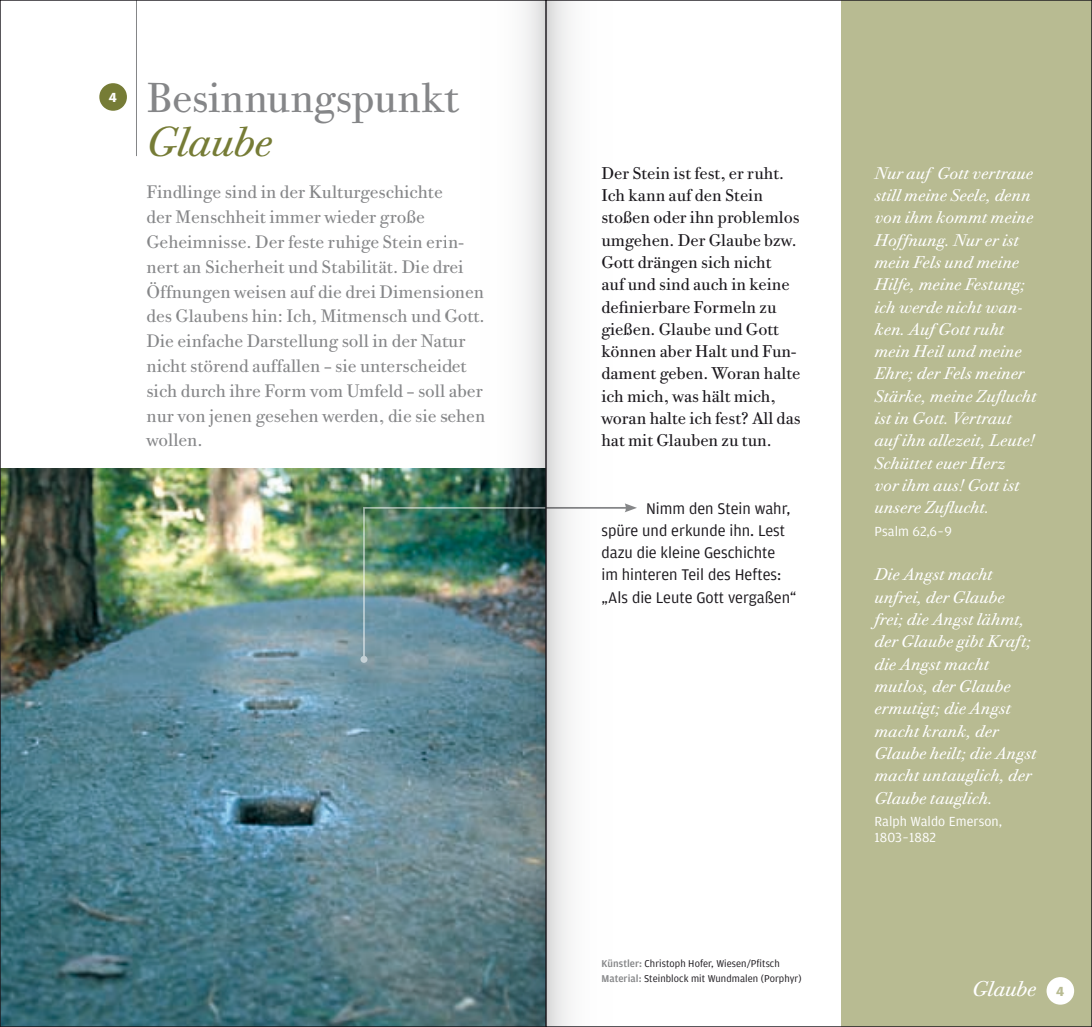
<style>
.page{position:relative;width:1092px;height:1027px;background:#fff}
.page>*{position:absolute;margin:0;border:0;box-sizing:border-box;transform-origin:0 0}
.t1{font:42px "Bodoni Twelve ITC Std";letter-spacing:-.005em;color:#858688}
.t2{font:italic 42px "Bodoni Twelve ITC Std";letter-spacing:-.01em;color:#767c36}
.t3{font:italic 21.35px "Bodoni Twelve ITC Std";letter-spacing:-.01em;color:#fff}
.t4{font:18.2px/24.8px "Bodoni Twelve ITC Std";color:#858688}
.t5{font:italic 17.15px/22.4px "Bodoni Twelve ITC Std";color:#fff}
.t6{font:17.15px/22.4px "Bodoni Twelve ITC Std";color:#1a171c}
.t7{font:16.45px/22.4px "Amplitude";color:#1a171c}
.t8{font:14px/15.8px "Amplitude";letter-spacing:.005em;color:#fff}
.t9{font:700 14px "Amplitude";color:#fff}
.t10{font:10.5px/14.9px "Amplitude";letter-spacing:.005em;color:#1a171c}
.s1{font-weight:500;color:#858688}
.s2{font-family:"Amplitude";font-weight:700;font-style:normal;font-size:14px;color:#b8bb92}
</style>
<div class="page">
<div style="left:841px;top:0;width:250px;height:1027px;background:#b8bb92"></div>
<img style="left:2px;top:469px;width:444px;height:556px">
<svg style="left:99px;top:83px;width:28px;height:28px"></svg>
<hr style="left:136px;top:0;width:1px;height:156px;background:#858688">
<svg style="left:360px;top:656px;width:7px;height:7px"></svg>
<img style="left:362px;top:503px;width:84px;height:158px">
<svg style="left:1046px;top:977px;width:28px;height:28px"></svg>
<svg style="left:446px;top:2px;width:98px;height:1023px"></svg>
<svg style="left:548px;top:2px;width:89px;height:1023px"></svg>
<p class="t9" style="left:109px;top:90px;width:10px">4</p>
<h1 class="t1" style="left:146px;top:71px;width:313px">Besinnungspunkt</h1>
<h1 class="t2" style="left:146px;top:116px;width:128px">Glaube</h1>
<p class="t4" style="left:146px;top:180px;width:340px">Findlinge sind in der Kulturgeschichte<br>der Menschheit immer wieder große Geheimnisse. Der feste ruhige Stein erin&shy;nert an Sicherheit und Stabilität. Die drei Öffnungen weisen auf die drei Dimensionen des Glaubens hin: Ich, Mitmensch und Gott.<br>Die einfache Darstellung soll in der Natur nicht störend auffallen – sie unterscheidet sich durch ihre Form vom Umfeld – soll aber nur von jenen gesehen werden, die sie sehen wollen.</p>
<p class="t6" style="left:601px;top:162px;width:200px">Der Stein ist fest, er ruht.<br>Ich kann auf den Stein stoßen oder ihn problemlos umgehen. Der Glaube bzw.<br>Gott drängen sich nicht<br>auf und sind auch in keine definierbare Formeln zu gießen. Glaube und Gott können aber Halt und Fun&shy;dament geben. Woran halte ich mich, was hält mich, woran halte ich fest? All das hat mit Glauben zu tun.</p>
<p class="t7" style="left:601px;top:497px;width:196px;text-indent:45px">Nimm den Stein wahr, spüre und erkunde ihn. Lest dazu die kleine Geschichte<br>im hinteren Teil des Heftes: „Als die Leute Gott vergaßen“</p>
<p class="t10" style="left:601px;top:956px;width:202px"><span class="s1">Künstler:</span> Christoph Hofer, Wiesen/Pfitsch<br><span class="s1">Material:</span> Steinblock mit Wundmalen (Porphyr)</p>
<p class="t5" style="left:874px;top:161px;width:164px">Nur auf Gott vertraue still meine Seele, denn von ihm kommt meine<br>Hoffnung. Nur er ist mein Fels und meine<br>Hilfe, meine Festung; ich werde nicht wan&shy;ken. Auf Gott ruht mein Heil und meine<br>Ehre; der Fels meiner<br>Stärke, meine Zuflucht ist in Gott. Vertraut auf ihn allezeit, Leute!<br>Schüttet euer Herz<br>vor ihm aus! Gott ist unsere Zuflucht.</p>
<p class="t8" style="left:874px;top:523px;width:79px">Psalm 62,6–9</p>
<p class="t5" style="left:874px;top:563px;width:164px">Die Angst macht unfrei, der Glaube frei; die Angst lähmt, der Glaube gibt Kraft; die Angst macht mutlos, der Glaube ermutigt; die Angst macht krank, der<br>Glaube heilt; die Angst macht untauglich, der<br>Glaube tauglich.</p>
<p class="t8" style="left:874px;top:814px;width:129px">Ralph Waldo Emerson,<br>1803–1882</p>
<p class="t3" style="left:971px;top:975px;width:94px">Glaube <span class="s2">4</span></p>
</div>
